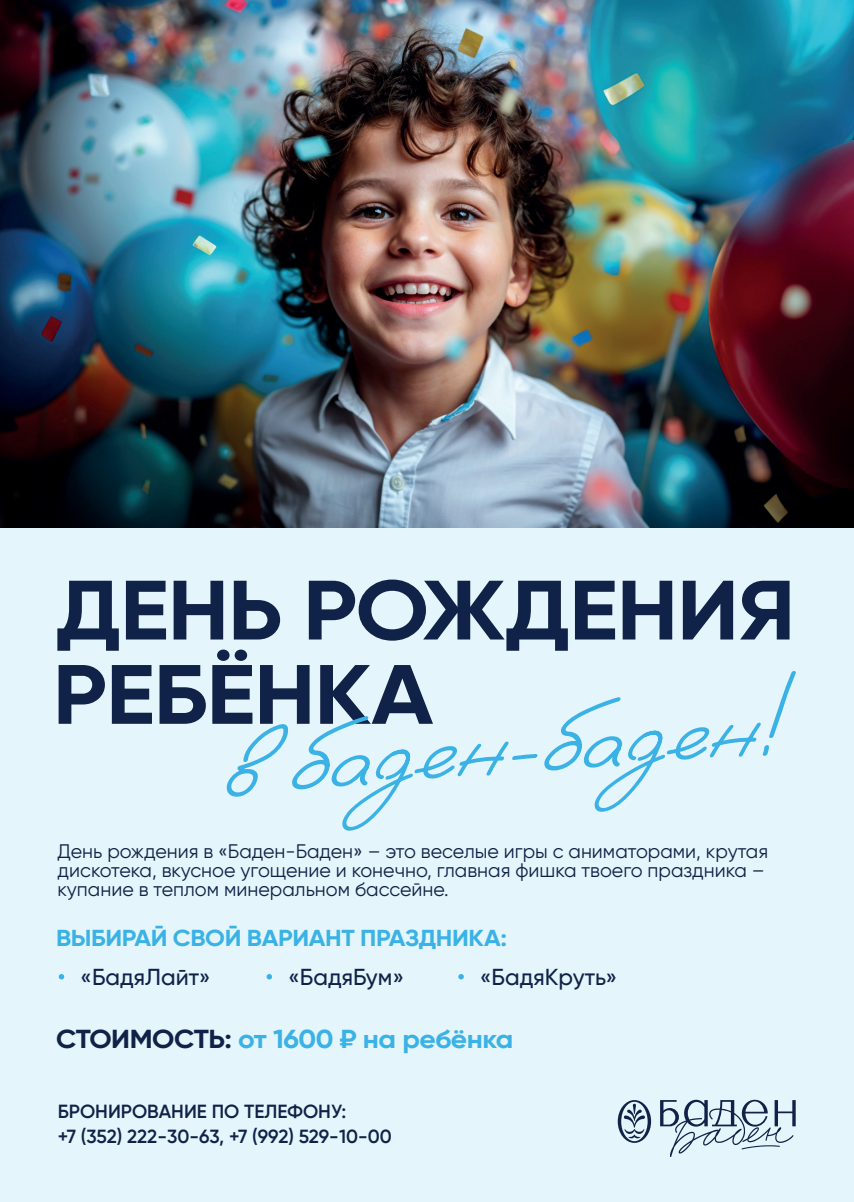
<style>
.page{position:relative;width:854px;height:1202px;background:#fff}
.page>*{position:absolute;margin:0;border:0;box-sizing:border-box;transform-origin:0 0}
.t1{font:700 84px/84.3px "Gilroy";letter-spacing:-.015em;color:#102247;scale:1.1 1}
.t2{font:700 26px "Gilroy";letter-spacing:-.015em;color:#3bb2e5;scale:1.08 1}
.t3{font:500 23.1px "Gilroy";color:#102247}
.t4{font:700 23.1px "Gilroy";letter-spacing:-.015em;color:#3bb2e5;scale:1.08 1}
.t5{font:19.6px/18.7px "Gilroy";color:#102247}
.t6{font:600 19px/25.7px "Gilroy";color:#102247}
.s1{color:#102247}
</style>
<div class="page">
<img style="left:0;top:0;width:853px;height:529px">
<div style="left:0;top:529px;width:853px;height:673px;background:#e4f5fb"></div>
<svg style="left:617px;top:1100px;width:34px;height:43px"></svg>
<svg style="left:660px;top:1100px;width:135px;height:57px"></svg>
<svg style="left:59px;top:974px;width:5px;height:5px"></svg>
<svg style="left:266px;top:974px;width:6px;height:5px"></svg>
<svg style="left:458px;top:974px;width:5px;height:5px"></svg>
<svg style="left:226px;top:716px;width:311px;height:115px"></svg>
<svg style="left:544px;top:671px;width:251px;height:141px"></svg>
<h1 class="t1" style="left:53px;top:567px;width:676px">ДЕНЬ РОЖДЕНИЯ<br>РЕБЁНКА</h1>
<p class="t5" style="left:58px;top:842px;width:712px">День рождения в «Баден-Баден» – это веселые игры с аниматорами, крутая дискотека, вкусное угощение и конечно, главная фишка твоего праздника – купание в теплом минеральном бассейне.</p>
<p class="t4" style="left:56px;top:923px;width:419px">ВЫБИРАЙ СВОЙ ВАРИАНТ ПРАЗДНИКА:</p>
<p class="t3" style="left:80px;top:962px;width:132px">«БадяЛайт»</p>
<p class="t3" style="left:288px;top:962px;width:118px">«БадяБум»</p>
<p class="t3" style="left:479px;top:962px;width:139px">«БадяКруть»</p>
<h2 class="t2" style="left:56px;top:1023px;width:425px"><span class="s1">СТОИМОСТЬ:</span> от 1600 ₽ на ребёнка</h2>
<p class="t6" style="left:58px;top:1098px;width:335px">БРОНИРОВАНИЕ ПО ТЕЛЕФОНУ:<br>+7 (352) 222-30-63, +7 (992) 529-10-00</p>
</div>
